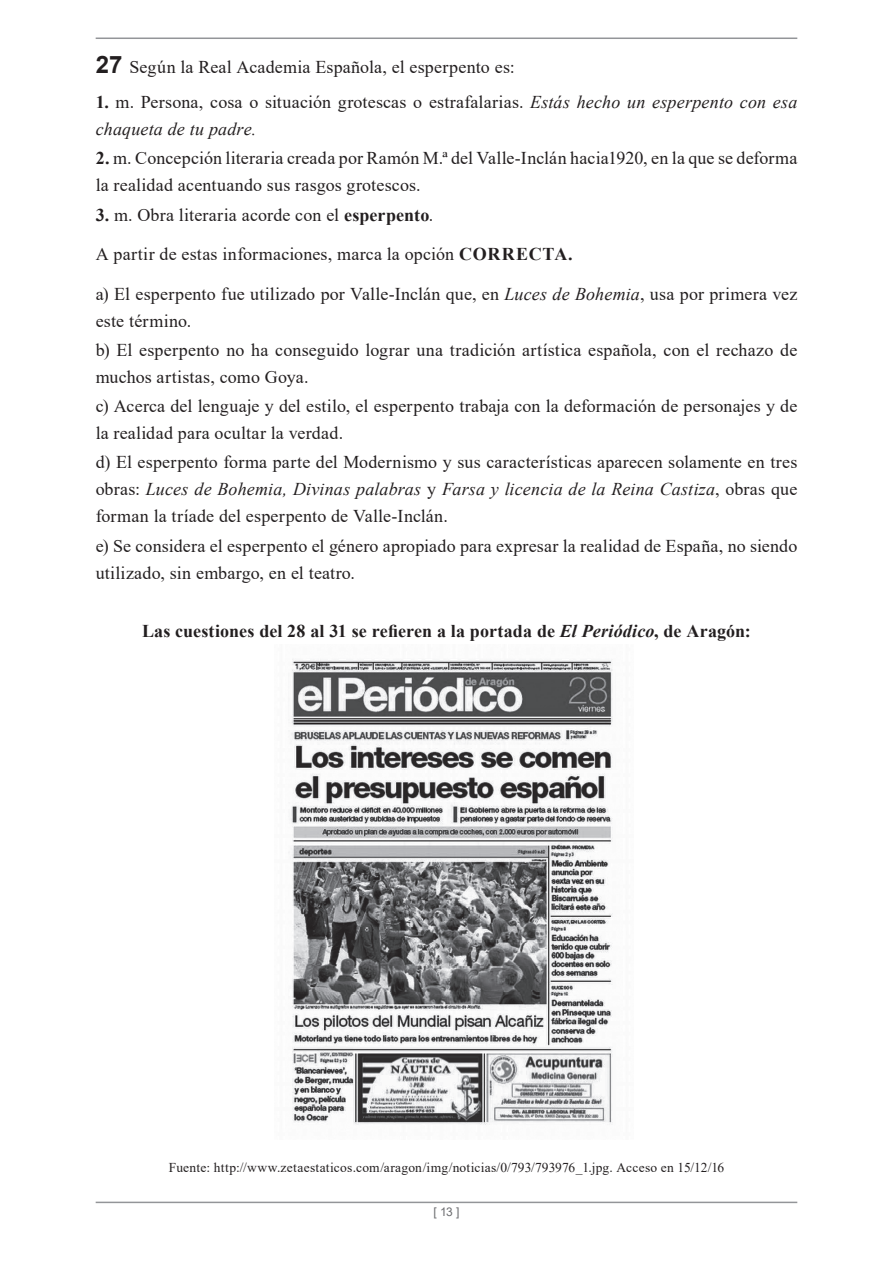
<style>
.page{position:relative;width:893px;height:1263px;background:#fff}
.page>*{position:absolute;margin:0;border:0;box-sizing:border-box;transform-origin:0 0}
.t1{font:18px/27px "Times New Roman";letter-spacing:.01em;color:#231f20}
.t2{font:700 18px "Times New Roman";letter-spacing:.005em;color:#231f20}
.t3{font:13.5px "Times New Roman";letter-spacing:.015em;color:#231f20}
.t4{font:12px "Arial";color:#6c6d70}
.s1{font-family:"Arial";font-weight:700;font-size:24px}
.s2{font-weight:700}
.s3{font-style:italic}
</style>
<div class="page">
<hr style="left:96px;top:1201px;width:701px;height:2px;background:#939598">
<hr style="left:96px;top:38px;width:701px;height:1px;background:#939598">
<img style="left:288px;top:659px;width:325px;height:466px">
<p class="t1" style="left:96px;top:53px;width:420px"><span class="s1">27</span> Según la Real Academia Española, el esperpento es:</p>
<p class="t1" style="left:96px;top:88px;width:703px"><span class="s2">1.</span> m. Persona, cosa o situación grotescas o estrafalarias. <span class="s3">Estás hecho un esperpento con esa chaqueta de tu padre.</span></p>
<p class="t1" style="left:96px;top:144px;width:703px"><span class="s2">2.</span> m. Concepción literaria creada por Ramón M.ª del Valle-Inclán hacia1920, en la que se deforma la realidad acentuando sus rasgos grotescos.</p>
<p class="t1" style="left:96px;top:200px;width:339px"><span class="s2">3.</span> m. Obra literaria acorde con el <span class="s2">esperpento</span>.</p>
<p class="t1" style="left:96px;top:240px;width:478px">A partir de estas informaciones, marca la opción <span class="s2">CORRECTA.</span></p>
<p class="t1" style="left:96px;top:280px;width:703px">a) El esperpento fue utilizado por Valle-Inclán que, en <span class="s3">Luces de Bohemia</span>, usa por primera vez este término.</p>
<p class="t1" style="left:96px;top:336px;width:703px">b) El esperpento no ha conseguido lograr una tradición artística española, con el rechazo de muchos artistas, como Goya.</p>
<p class="t1" style="left:96px;top:392px;width:703px">c) Acerca del lenguaje y del estilo, el esperpento trabaja con la deformación de personajes y de la realidad para ocultar la verdad.</p>
<p class="t1" style="left:96px;top:448px;width:703px;text-align:justify">d) El esperpento forma parte del Modernismo y sus características aparecen solamente en tres obras: <span class="s3">Luces de Bohemia, Divinas palabras</span> y <span class="s3">Farsa y licencia de la Reina Castiza</span>, obras que forman la tríade del esperpento de Valle-Inclán.</p>
<p class="t1" style="left:96px;top:531px;width:703px">e) Se considera el esperpento el género apropiado para expresar la realidad de España, no siendo utilizado, sin embargo, en el teatro.</p>
<p class="t2" style="left:142px;top:618px;width:610px">Las cuestiones del 28 al 31 se refieren a la portada de <span class="s3">El Periódico</span>, de Aragón:</p>
<p class="t3" style="left:169px;top:1158px;width:557px">Fuente: http://www.zetaestaticos.com/aragon/img/noticias/0/793/793976_1.jpg. Acceso en 15/12/16</p>
<p class="t4" style="left:433px;top:1204px;width:28px">[ 13 ]</p>
</div>
